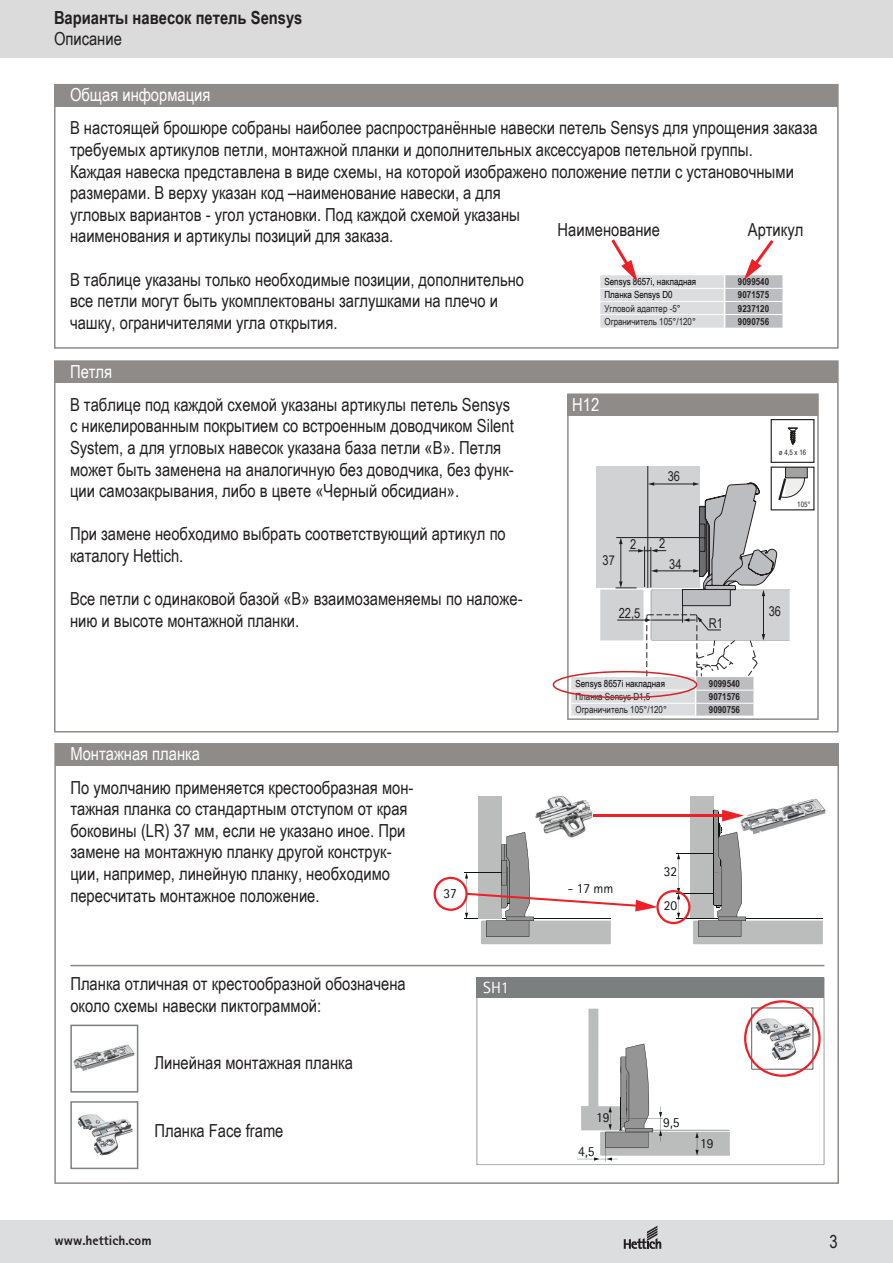
<style>
.page{position:relative;width:893px;height:1263px;background:#fff}
.page>*{position:absolute;margin:0;border:0;box-sizing:border-box;transform-origin:0 0}
.t1{font:18px/21.6px "Arial Narrow";color:#231f20}
.t2{font:18px "Arial Narrow";color:#fff}
.t3{font:700 18px "Arial Narrow";color:#231f20}
.t4{font:16.2px "Agfa Rotis Sans Serif";color:#fff}
.t5{font:13.8px "Agfa Rotis Sans Serif";color:#101414}
.t6{font:13.8px "Arial Narrow";color:#231f20}
.t7{font:800 13.5px "Agfa Rotis Sans Serif";color:#231f20}
.t8{font:13.5px "Arial Narrow";color:#231f20}
.t9{font:9.75px "Arial Narrow";color:#231f20}
.t10{font:9.75px "Arial Narrow";color:#000001}
.t11{font:700 9.75px "Arial Narrow";color:#231f20}
.t12{font:7.5px "Arial Narrow";color:#231f20}
</style>
<div class="page">
<div style="left:0;top:1220px;width:893px;height:43px;background:#dcdddf"></div>
<svg style="left:624px;top:1226px;width:37px;height:23px"></svg>
<div style="left:0;top:0;width:893px;height:57px;background:#dadbda"></div>
<div style="left:55px;top:361px;width:782px;height:22px;background:#8e8b89"></div>
<div style="left:55px;top:744px;width:783px;height:21px;background:#8e8b89"></div>
<div style="left:54px;top:360px;width:785px;height:372px;border:2px solid #8e8b89"></div>
<div style="left:54px;top:743px;width:785px;height:441px;border:2px solid #8e8b89"></div>
<img style="left:545px;top:796px;width:46px;height:14px">
<img style="left:767px;top:799px;width:59px;height:15px">
<div style="left:690px;top:796px;width:24px;height:122px;background:#bbbdbd"></div>
<div style="left:478px;top:796px;width:24px;height:122px;background:#bbbdbd"></div>
<svg style="left:434px;top:810px;width:389px;height:134px"></svg>
<hr style="left:70px;top:965px;width:754px;height:1px;background:#8a8784">
<svg style="left:70px;top:1025px;width:68px;height:67px"></svg>
<svg style="left:70px;top:1101px;width:68px;height:68px"></svg>
<img style="left:76px;top:1113px;width:57px;height:42px">
<svg style="left:476px;top:997px;width:348px;height:168px"></svg>
<div style="left:476px;top:977px;width:348px;height:20px;background:#7c7f80"></div>
<div style="left:588px;top:1009px;width:10px;height:102px;background:#bbbdbd"></div>
<svg style="left:577px;top:1044px;width:153px;height:117px"></svg>
<svg style="left:744px;top:1000px;width:77px;height:77px"></svg>
<div style="left:55px;top:85px;width:782px;height:21px;background:#8e8b89"></div>
<div style="left:54px;top:84px;width:785px;height:265px;border:2px solid #8e8b89"></div>
<svg style="left:600px;top:239px;width:182px;height:89px"></svg>
<div style="left:568px;top:394px;width:250px;height:22px;background:#8e8b89"></div>
<div style="left:567px;top:393px;width:252px;height:327px;border:2px solid #8e8b89"></div>
<svg style="left:788px;top:428px;width:9px;height:17px"></svg>
<div style="left:771px;top:419px;width:43px;height:44px;border:1px solid #1e1a1a"></div>
<svg style="left:571px;top:466px;width:237px;height:250px"></svg>
<div style="left:771px;top:467px;width:43px;height:43px;border:1px solid #1e1a1a"></div>
<div style="left:553px;top:671px;width:144px;height:27px;border:2px solid #d1232a;border-radius:50%"></div>
<p class="t3" style="left:54px;top:4px;width:250px">Варианты навесок петель Sensys</p>
<p class="t1" style="left:54px;top:28px;width:69px">Описание</p>
<p class="t2" style="left:70px;top:82px;width:142px">Общая информация</p>
<p class="t1" style="left:70px;top:117px;width:749px">В настоящей брошюре собраны наиболее распространённые навески петель Sensys для упрощения заказа требуемых артикулов петли, монтажной планки и дополнительных аксессуаров петельной группы.</p>
<p class="t1" style="left:70px;top:160px;width:725px">Каждая навеска представлена в виде схемы, на которой изображено положение петли с установочными размерами. В верху указан код –наименование навески, а для<br>угловых вариантов - угол установки. Под каждой схемой указаны<br>наименования и артикулы позиций для заказа.</p>
<p class="t1" style="left:70px;top:268px;width:456px">В таблице указаны только необходимые позиции, дополнительно все петли могут быть укомплектованы заглушками на плечо и чашку, ограничителями угла открытия.</p>
<p class="t1" style="left:558px;top:218px;width:104px">Наименование</p>
<p class="t1" style="left:748px;top:218px;width:57px">Артикул</p>
<p class="t10" style="left:604px;top:275px;width:93px">Sensys 8657i, накладная</p>
<p class="t11" style="left:738px;top:274px;width:33px">9099540</p>
<p class="t10" style="left:604px;top:288px;width:70px">Планка Sensys D0</p>
<p class="t11" style="left:738px;top:288px;width:33px">9071575</p>
<p class="t9" style="left:604px;top:301px;width:78px">Угловой адаптер -5°</p>
<p class="t11" style="left:738px;top:301px;width:33px">9237120</p>
<p class="t9" style="left:604px;top:314px;width:93px">Ограничитель 105°/120°</p>
<p class="t11" style="left:738px;top:314px;width:33px">9090756</p>
<p class="t2" style="left:70px;top:358px;width:44px">Петля</p>
<p class="t1" style="left:70px;top:393px;width:445px">В таблице под каждой схемой указаны артикулы петель Sensys с никелированным покрытием со встроенным доводчиком Silent System, а для угловых навесок указана база петли «B». Петля может быть заменена на аналогичную без доводчика, без функ&shy;ции самозакрывания, либо в цвете «Черный обсидиан».</p>
<p class="t1" style="left:70px;top:523px;width:437px">При замене необходимо выбрать соответствующий артикул по каталогу Hettich.</p>
<p class="t1" style="left:70px;top:587px;width:454px">Все петли с одинаковой базой «B» взаимозаменяемы по наложе&shy;нию и высоте монтажной планки.</p>
<p class="t2" style="left:70px;top:741px;width:131px">Монтажная планка</p>
<p class="t1" style="left:70px;top:776px;width:345px">По умолчанию применяется крестообразная мон&shy;тажная планка со стандартным отступом от края боковины (LR) 37 мм, если не указано иное. При замене на монтажную планку другой конструк&shy;ции, например, линейную планку, необходимо пересчитать монтажное положение.</p>
<p class="t1" style="left:70px;top:973px;width:337px">Планка отличная от крестообразной обозначена около схемы навески пиктограммой:</p>
<p class="t1" style="left:154px;top:1052px;width:200px">Линейная монтажная планка</p>
<p class="t1" style="left:154px;top:1119px;width:131px">Планка Face frame</p>
<p class="t5" style="left:443px;top:885px;width:15px">37</p>
<p class="t4" style="left:483px;top:978px;width:27px">SH1</p>
<p class="t2" style="left:572px;top:391px;width:29px">H12</p>
<p class="t8" style="left:668px;top:466px;width:14px">36</p>
<p class="t8" style="left:603px;top:551px;width:14px">37</p>
<p class="t8" style="left:630px;top:534px;width:8px">2</p>
<p class="t8" style="left:659px;top:534px;width:8px">2</p>
<p class="t8" style="left:669px;top:554px;width:14px">34</p>
<p class="t6" style="left:619px;top:602px;width:23px">22,5</p>
<p class="t8" style="left:709px;top:613px;width:16px">R1</p>
<p class="t10" style="left:575px;top:676px;width:91px">Sensys 8657i накладная</p>
<p class="t11" style="left:709px;top:676px;width:33px">9099540</p>
<p class="t9" style="left:575px;top:690px;width:76px">Планка Sensys D1,5</p>
<p class="t11" style="left:709px;top:689px;width:33px">9071576</p>
<p class="t9" style="left:575px;top:702px;width:93px">Ограничитель 105°/120°</p>
<p class="t11" style="left:709px;top:702px;width:33px">9090756</p>
<p class="t12" style="left:779px;top:447px;width:29px">ø 4,5 x 16</p>
<p class="t12" style="left:797px;top:499px;width:15px">105°</p>
<p class="t8" style="left:769px;top:601px;width:14px">36</p>
<p class="t5" style="left:568px;top:880px;width:47px">- 17 mm</p>
<p class="t5" style="left:664px;top:863px;width:15px">32</p>
<p class="t5" style="left:664px;top:897px;width:15px">20</p>
<p class="t5" style="left:596px;top:1109px;width:15px">19</p>
<p class="t5" style="left:578px;top:1143px;width:18px">4,5</p>
<p class="t5" style="left:663px;top:1114px;width:18px">9,5</p>
<p class="t5" style="left:700px;top:1135px;width:15px">19</p>
<p class="t7" style="left:55px;top:1232px;width:98px">www.hettich.com</p>
<p class="t1" style="left:830px;top:1230px;width:10px">3</p>
</div>
